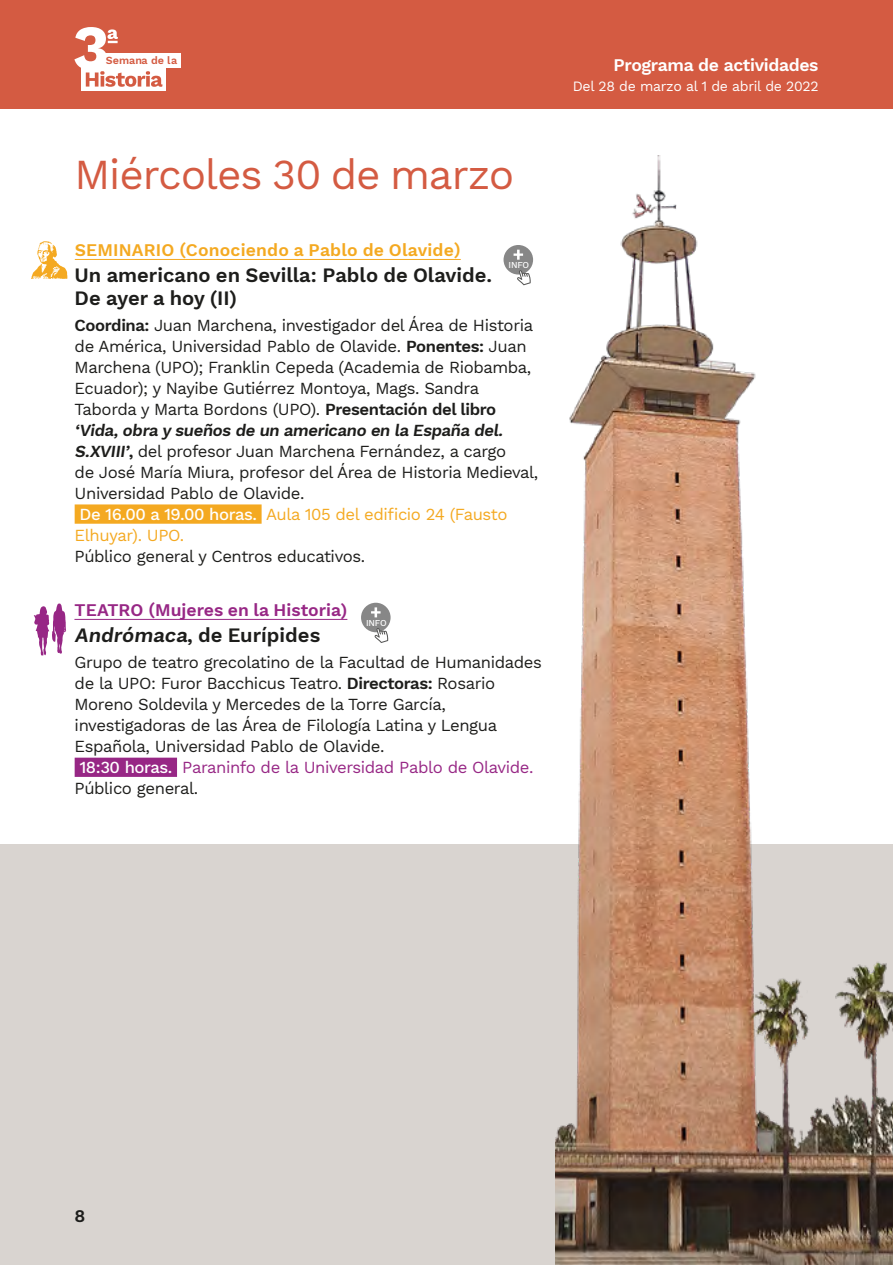
<style>
.page{position:relative;width:893px;height:1265px;background:#fff}
.page>*{position:absolute;margin:0;border:0;box-sizing:border-box;transform-origin:0 0}
.día_semana{font:42px "Work Sans";letter-spacing:-.025em;color:#d45b42}
.título_acto{font:600 20.12px "Work Sans";color:#1d1d1b}
.tipo_de_acto{font:600 17.5px "Work Sans";letter-spacing:.01em;color:#f4a921}
.tipo_de_acto-2{font:600 17.5px "Work Sans";color:#972785}
.t1{font:600 17.5px "Work Sans";letter-spacing:-.02em;color:#fff}
.t2{font:600 17.5px "Work Sans";color:#1d1d1b}
.texto{font:16.62px/21px "Work Sans";letter-spacing:-.025em;color:#1d1d1b}
.texto-2{font:16.62px/21px "Work Sans";letter-spacing:-.025em;color:#f4a921}
.texto-3{font:16.62px "Work Sans";letter-spacing:-.025em;color:#972785}
.t3{font:14px "Work Sans";letter-spacing:-.02em;color:#fff}
.t4{font:600 10.67px "Work Sans";color:#d45b42}
.texto-4{font:500 8.92px "Work Sans";letter-spacing:-.025em;color:#fff}
.s1{font-weight:600}
.s2{font-weight:500;color:#fff}
</style>
<div class="page">
<div style="left:0;top:0;width:893px;height:109px;background:#d45b42"></div>
<div style="left:82px;top:67px;width:84px;height:23px;background:#fff"></div>
<div style="left:98px;top:53px;width:83px;height:14px;background:#fff"></div>
<svg style="left:74px;top:27px;width:89px;height:60px"></svg>
<hr style="left:75px;top:259px;width:386px;height:1px;background:#f4a921">
<div style="left:75px;top:504px;width:187px;height:20px;background:#f4a921"></div>
<hr style="left:74px;top:619px;width:273px;height:1px;background:#972785">
<div style="left:75px;top:758px;width:102px;height:19px;background:#972785"></div>
<svg style="left:31px;top:241px;width:36px;height:38px"></svg>
<div style="left:504px;top:245px;width:29px;height:30px;background:#878787;border-radius:50%"></div>
<svg style="left:514px;top:250px;width:9px;height:10px"></svg>
<svg style="left:517px;top:270px;width:14px;height:15px"></svg>
<svg style="left:34px;top:603px;width:32px;height:53px"></svg>
<div style="left:361px;top:603px;width:30px;height:29px;background:#878787;border-radius:50%"></div>
<svg style="left:371px;top:607px;width:10px;height:10px"></svg>
<svg style="left:374px;top:628px;width:14px;height:15px"></svg>
<div style="left:0;top:845px;width:893px;height:420px;background:#d9d4d0"></div>
<img style="left:556px;top:155px;width:337px;height:1110px">
<p class="t4" style="left:106px;top:54px;width:73px">Semana de la</p>
<p class="día_semana" style="left:74px;top:150px;width:441px">Miércoles 30 de marzo</p>
<p class="tipo_de_acto" style="left:75px;top:240px;width:387px">SEMINARIO (Conociendo a Pablo de Olavide)</p>
<p class="título_acto" style="left:75px;top:264px;width:419px">Un americano en Sevilla: Pablo de Olavide.</p>
<p class="título_acto" style="left:75px;top:286px;width:164px">De ayer a hoy (II)</p>
<p class="texto" style="left:75px;top:316px;width:465px"><span class="s1">Coordina:</span> Juan Marchena, investigador del Área de Historia de América, Universidad Pablo de Olavide. <span class="s1">Ponentes:</span> Juan Marchena (UPO); Franklin Cepeda (Academia de Riobamba, Ecuador); y Nayibe Gutiérrez Montoya, Mags. Sandra Taborda y Marta Bordons (UPO). <span class="s1">Presentación del libro ‘Vida, obra y sueños de un americano en la España del.<br>S.XVIII’,</span> del profesor Juan Marchena Fernández, a cargo<br>de José María Miura, profesor del Área de Historia Medieval, Universidad Pablo de Olavide.</p>
<p class="texto-2" style="left:75px;top:505px;width:434px"><span class="s2">De 16.00 a 19.00 horas.</span> Aula 105 del edificio 24 (Fausto<br>Elhuyar). UPO.</p>
<p class="texto" style="left:75px;top:547px;width:292px">Público general y Centros educativos.</p>
<p class="tipo_de_acto-2" style="left:74px;top:600px;width:274px">TEATRO (Mujeres en la Historia)</p>
<p class="título_acto" style="left:75px;top:624px;width:247px">Andrómaca, de Eurípides</p>
<p class="texto" style="left:75px;top:653px;width:469px">Grupo de teatro grecolatino de la Facultad de Humanidades de la UPO: Furor Bacchicus Teatro. <span class="s1">Directoras:</span> Rosario Moreno Soldevila y Mercedes de la Torre García, investigadoras de las Área de Filología Latina y Lengua Española, Universidad Pablo de Olavide.</p>
<p class="texto-3" style="left:79px;top:758px;width:456px"><span class="s2">18:30 horas.</span> Paraninfo de la Universidad Pablo de Olavide.</p>
<p class="texto" style="left:75px;top:779px;width:125px">Público general.</p>
<p class="texto-4" style="left:509px;top:260px;width:22px">INFO</p>
<p class="texto-4" style="left:366px;top:617px;width:22px">INFO</p>
<p class="t1" style="left:613px;top:55px;width:207px">Programa de actividades</p>
<p class="t3" style="left:573px;top:77px;width:247px">Del 28 de marzo al 1 de abril de 2022</p>
<p class="t2" style="left:74px;top:1206px;width:12px">8</p>
</div>
